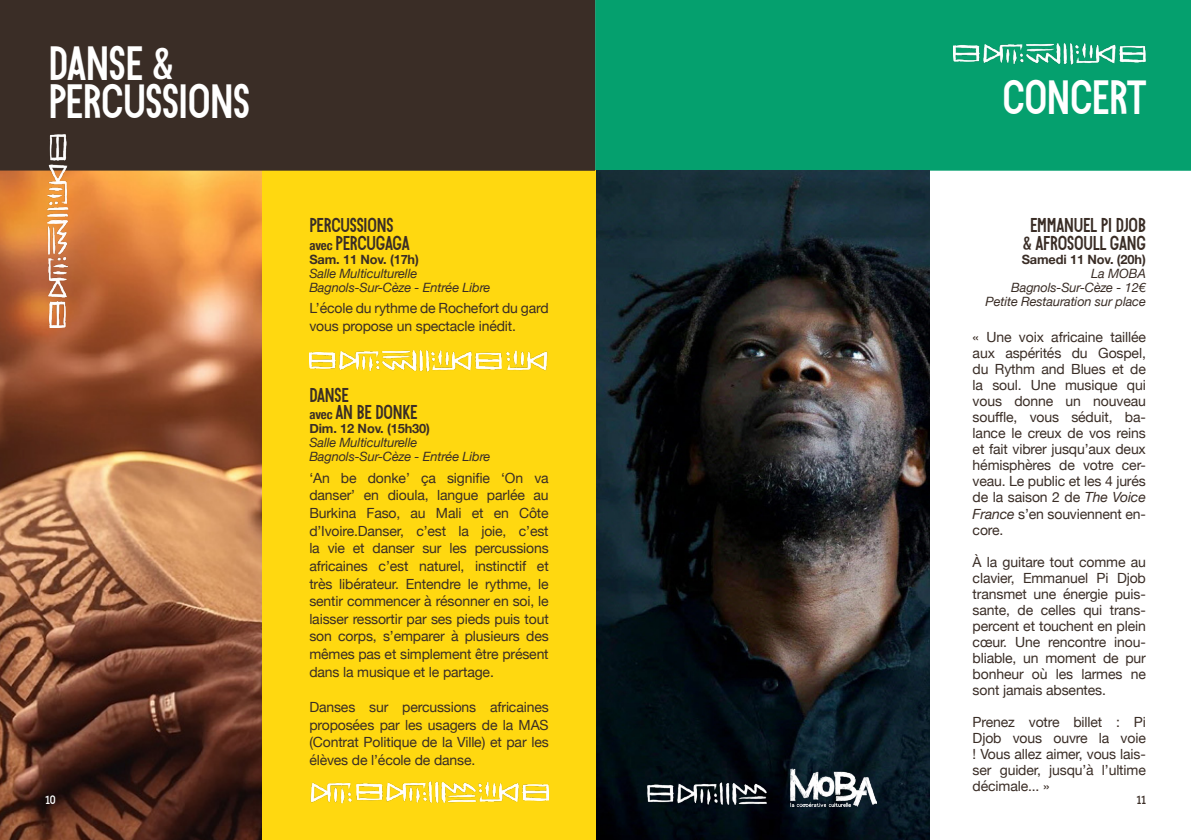
<style>
.page{position:relative;width:1191px;height:840px;background:#fff}
.page>*{position:absolute;margin:0;border:0;box-sizing:border-box;transform-origin:0 0}
.t1{font:48px/38px "Bonjour De Jong Sans";letter-spacing:-.01em;color:#fff}
.t2{font:20px/17.6px "Bonjour De Jong Sans";letter-spacing:-.01em;color:#3a2d26}
.t3{font:14px/16px "Helvetica Neue";letter-spacing:-.01em;color:#3a2d26;text-align:justify}
.t4{font:italic 12.8px/14px "Helvetica Neue";letter-spacing:-.01em;color:#3a2d26}
.t5{font:700 12.8px "Helvetica Neue";letter-spacing:-.01em;color:#3a2d26}
.t6{font:12px "Bonjour De Jong Sans";color:#fff}
.t7{font:12px "Bonjour De Jong Sans";color:#3a2d26}
.s1{font-family:"Helvetica Neue";font-weight:700;font-stretch:condensed;font-size:12.8px}
.s2{font-style:italic}
</style>
<div class="page">
<div style="left:595px;top:0;width:596px;height:171px;background:#05a06e"></div>
<img style="left:596px;top:170px;width:333px;height:669px">
<img style="left:953px;top:43px;width:192px;height:22px">
<img style="left:0;top:171px;width:262px;height:668px">
<div style="left:262px;top:170px;width:334px;height:669px;background:#ffd810"></div>
<div style="left:0;top:0;width:595px;height:171px;background:#3a2d26"></div>
<img style="left:47px;top:135px;width:22px;height:192px">
<img style="left:356px;top:781px;width:192px;height:21px">
<img style="left:310px;top:782px;width:41px;height:20px">
<img style="left:309px;top:350px;width:192px;height:21px">
<img style="left:507px;top:350px;width:41px;height:21px">
<img style="left:790px;top:768px;width:86px;height:38px">
<img style="left:647px;top:782px;width:121px;height:22px">
<h1 class="t1" style="left:48px;top:43px;width:203px">DANSE &amp;<br>PERCUSSIONS</h1>
<h2 class="t2" style="left:309px;top:215px;width:102px">PERCUSSIONS <span class="s1">avec</span> PERCUGAGA</h2>
<p class="t5" style="left:309px;top:249px;width:111px">Sam. 11 Nov. (17h)</p>
<p class="t4" style="left:309px;top:267px;width:183px">Salle Multiculturelle<br>Bagnols-Sur-Cèze - Entrée Libre</p>
<p class="t3" style="left:309px;top:300px;width:241px;line-height:17.6px">L’école du rythme de Rochefort du gard vous propose un spectacle inédit.</p>
<h2 class="t2" style="left:309px;top:385px;width:110px">DANSE<br><span class="s1">avec</span> AN BE DONKE</h2>
<p class="t5" style="left:309px;top:418px;width:122px">Dim. 12 Nov. (15h30)</p>
<p class="t4" style="left:309px;top:436px;width:183px">Salle Multiculturelle<br>Bagnols-Sur-Cèze - Entrée Libre</p>
<p class="t3" style="left:309px;top:469px;width:241px;line-height:17.6px">‘An be donke’ ça signifie ‘On va danser’ en dioula, langue parlée au Burkina Faso, au Mali et en Côte d’Ivoire.Danser, c’est la joie, c’est la vie et danser sur les percussions africaines c’est naturel, instinctif et très libérateur. Entendre le rythme, le sentir commencer à résonner en soi, le laisser ressortir par ses pieds puis tout son corps, s’emparer à plusieurs des mêmes pas et simplement être présent dans la musique et le partage.</p>
<p class="t3" style="left:309px;top:698px;width:241px;line-height:17.6px">Danses sur percussions africaines proposées par les usagers de la MAS (Contrat Politique de la Ville) et par les élèves de l’école de danse.</p>
<h1 class="t1" style="left:1002px;top:77px;width:145px">CONCERT</h1>
<h2 class="t2" style="left:1022px;top:215px;width:125px;text-align:center">EMMANUEL PI DJOB &amp; AFROSOULL GANG</h2>
<p class="t5" style="left:1021px;top:249px;width:126px">Samedi 11 Nov. (20h)</p>
<p class="t4" style="left:985px;top:267px;width:162px;text-align:right">La MOBA<br>Bagnols-Sur-Cèze - 12€<br>Petite Restauration sur place</p>
<p class="t3" style="left:972px;top:330px;width:175px">« Une voix africaine taillée aux aspérités du Gospel, du Rythm and Blues et de la soul. Une musique qui vous donne un nouveau souffle, vous séduit, ba&shy;lance le creux de vos reins et fait vibrer jusqu’aux deux hémisphères de votre cer&shy;veau. Le public et les 4 jurés de la saison 2 de <span class="s2">The Voice France</span> s’en souviennent en&shy;core.</p>
<p class="t3" style="left:972px;top:554px;width:175px">À la guitare tout comme au clavier, Emmanuel Pi Djob transmet une énergie puis&shy;sante, de celles qui trans&shy;percent et touchent en plein cœur. Une rencontre inou&shy;bliable, un moment de pur bonheur où les larmes ne sont jamais absentes.</p>
<p class="t3" style="left:972px;top:714px;width:175px">Prenez votre billet : Pi Djob vous ouvre la voie ! Vous allez aimer, vous lais&shy;ser guider, jusqu’à l’ultime décimale... »</p>
<p class="t6" style="left:46px;top:792px;width:11px">10</p>
<p class="t7" style="left:1137px;top:792px;width:10px">11</p>
</div>
